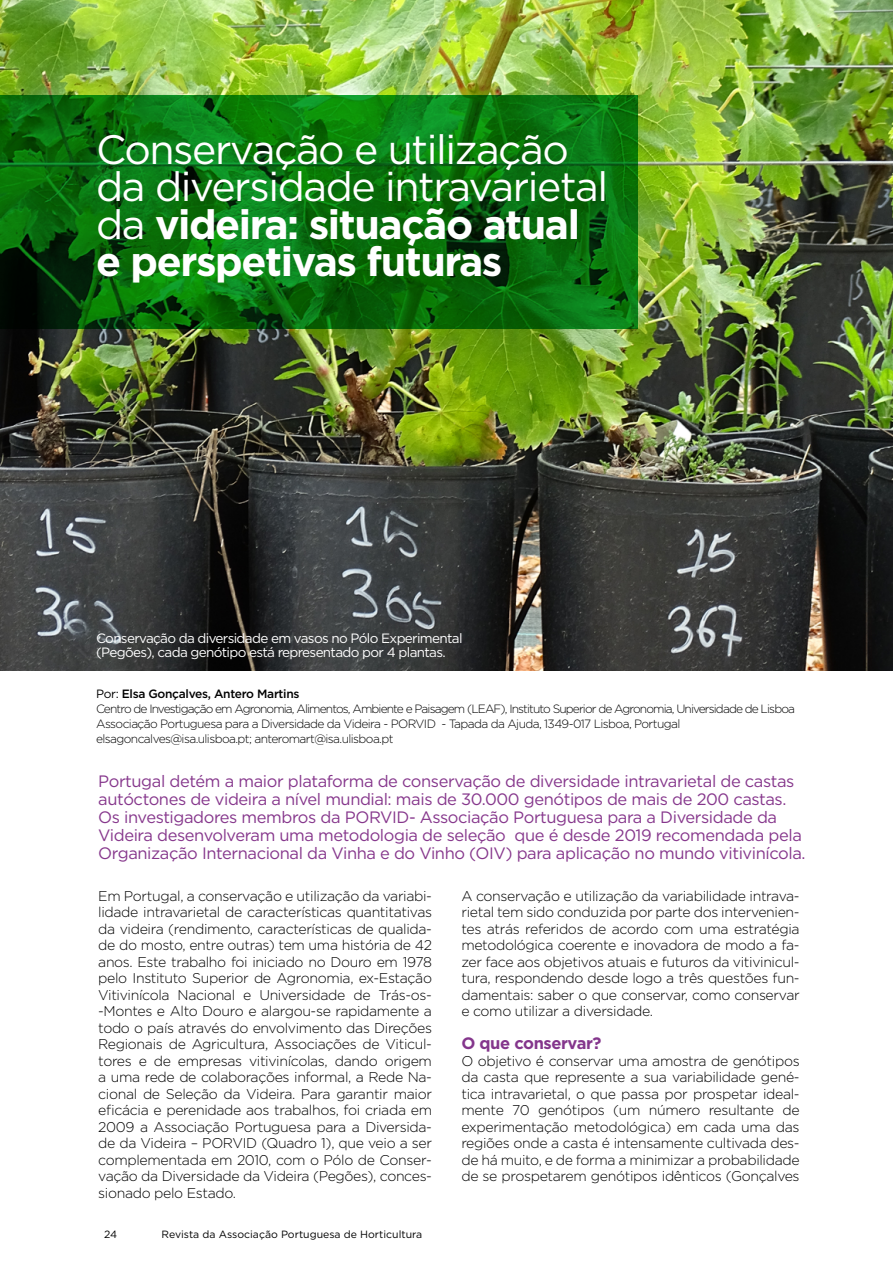
<style>
.page{position:relative;width:893px;height:1263px;background:#fff}
.page>*{position:absolute;margin:0;border:0;box-sizing:border-box;transform-origin:0 0}
.t1{font:40.95px/37.5px "Gotham HTF";letter-spacing:-.035em;color:#fff}
.t2{font:16.5px/18px "Gotham HTF";letter-spacing:-.025em;color:#86378c}
.t3{font:700 16.5px "Gotham HTF";letter-spacing:-.025em;color:#84368c}
.t4{font:300 14.1px/16.5px "Gotham HTF";letter-spacing:-.025em;color:#000;text-align:justify}
.t5{font:13.5px/14.2px "Gotham HTF";letter-spacing:-.05em;color:#fff}
.t6{font:300 12px/15px "Gotham HTF";letter-spacing:-.065em;color:#000}
.t7{font:10.5px "Gotham HTF";color:#000}
.s1{font-weight:700}
.s2{font-weight:400}
.s3{font-weight:500}
</style>
<div class="page">
<img style="left:0;top:0;width:893px;height:671px">
<svg style="left:0;top:95px;width:638px;height:234px;background:#096b0d"></svg>
<h1 class="t1" style="left:96px;top:130px;width:514px">Conservação e utilização da diversidade intravarietal da <span class="s1">videira: situação atual e perspetivas futuras</span></h1>
<p class="t5" style="left:96px;top:631px;width:368px">Conservação da diversidade em vasos no Pólo Experimental (Pegões), cada genótipo está representado por 4 plantas.</p>
<p class="t6" style="left:96px;top:686px;width:700px"><span class="s2">Por:</span> <span class="s3">Elsa Gonçalves, Antero Martins<br></span>Centro de Investigação em Agronomia, Alimentos, Ambiente e Paisagem (LEAF), Instituto Superior de Agronomia, Universidade de Lisboa Associação Portuguesa para a Diversidade da Videira - PORVID - Tapada da Ajuda, 1349-017 Lisboa, Portugal elsagoncalves@isa.ulisboa.pt; anteromart@isa.ulisboa.pt</p>
<p class="t2" style="left:98px;top:772px;width:709px">Portugal detém a maior plataforma de conservação de diversidade intravarietal de castas autóctones de videira a nível mundial: mais de 30.000 genótipos de mais de 200 castas.<br>Os investigadores membros da PORVID- Associação Portuguesa para a Diversidade da Videira desenvolveram uma metodologia de seleção que é desde 2019 recomendada pela Organização Internacional da Vinha e do Vinho (OIV) para aplicação no mundo vitivinícola.</p>
<p class="t4" style="left:98px;top:887px;width:335px">Em Portugal, a conservação e utilização da variabi&shy;lidade intravarietal de características quantitativas da videira (rendimento, características de qualida&shy;de do mosto, entre outras) tem uma história de 42 anos. Este trabalho foi iniciado no Douro em 1978 pelo Instituto Superior de Agronomia, ex-Estação Vitivinícola Nacional e Universidade de Trás-os--Montes e Alto Douro e alargou-se rapidamente a todo o país através do envolvimento das Direções Regionais de Agricultura, Associações de Viticul&shy;tores e de empresas vitivinícolas, dando origem a uma rede de colaborações informal, a Rede Na&shy;cional de Seleção da Videira. Para garantir maior eficácia e perenidade aos trabalhos, foi criada em 2009 a Associação Portuguesa para a Diversida&shy;de da Videira – PORVID (Quadro 1), que veio a ser complementada em 2010, com o Pólo de Conser&shy;vação da Diversidade da Videira (Pegões), conces&shy;sionado pelo Estado.</p>
<p class="t4" style="left:461px;top:887px;width:340px">A conservação e utilização da variabilidade intrava&shy;rietal tem sido conduzida por parte dos intervenien&shy;tes atrás referidos de acordo com uma estratégia metodológica coerente e inovadora de modo a fa&shy;zer face aos objetivos atuais e futuros da vitivinicul&shy;tura, respondendo desde logo a três questões fun&shy;damentais: saber o que conservar, como conservar e como utilizar a diversidade.</p>
<p class="t3" style="left:461px;top:1034px;width:142px">O que conservar?</p>
<p class="t4" style="left:461px;top:1052px;width:340px">O objetivo é conservar uma amostra de genótipos da casta que represente a sua variabilidade gené&shy;tica intravarietal, o que passa por prospetar ideal&shy;mente 70 genótipos (um número resultante de experimentação metodológica) em cada uma das regiões onde a casta é intensamente cultivada des&shy;de há muito, e de forma a minimizar a probabilidade de se prospetarem genótipos idênticos (Gonçalves</p>
<p class="t7" style="left:104px;top:1228px;width:15px">24</p>
<p class="t7" style="left:162px;top:1228px;width:262px">Revista da Associação Portuguesa de Horticultura</p>
</div>
